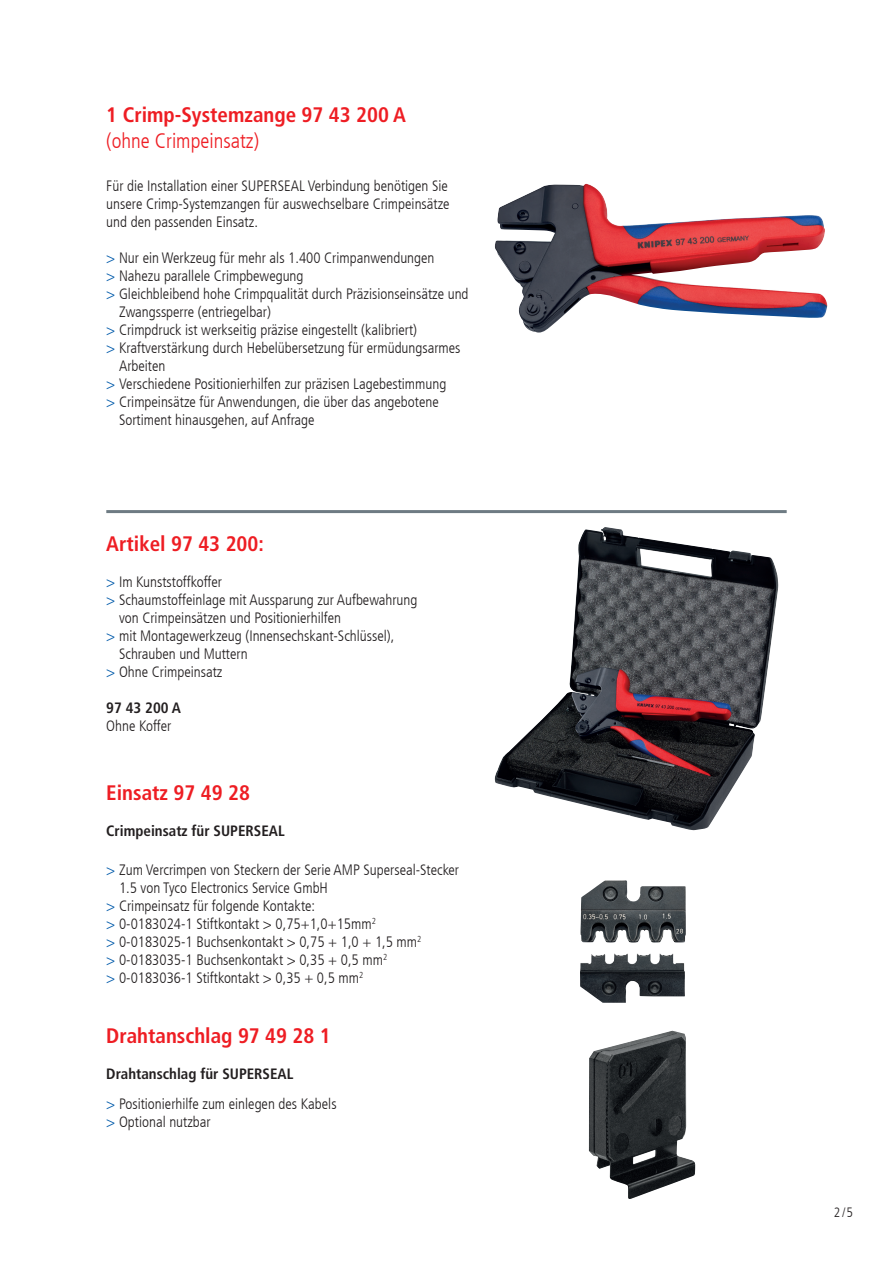
<style>
.page{position:relative;width:893px;height:1263px;background:#fff}
.page>*{position:absolute;margin:0;border:0;box-sizing:border-box;transform-origin:0 0}
.t1{font:700 condensed 21px "Frutiger LT Com";color:#ee1d23}
.t2{font:300 condensed 21px "Frutiger LT Com";color:#ee1d23}
.t3{font:300 condensed 15px/18px "Frutiger LT Com";color:#231f20;text-align:justify}
.t4{font:700 condensed 15px "Frutiger LT Com";color:#231f20}
.t5{font:300 condensed 13.5px "Frutiger LT Com";color:#231f20}
.s1{color:#015aaa}
</style>
<div class="page">
<hr style="left:106px;top:510px;width:681px;height:3px;background:#6e7b83">
<img style="left:581px;top:880px;width:105px;height:84px">
<img style="left:589px;top:1031px;width:106px;height:168px">
<img style="left:495px;top:527px;width:283px;height:303px">
<img style="left:494px;top:184px;width:333px;height:149px">
<h1 class="t1" style="left:106px;top:102px;width:301px">1 Crimp-Systemzange 97 43 200 A</h1>
<h1 class="t2" style="left:106px;top:128px;width:154px">(ohne Crimpeinsatz)</h1>
<p class="t3" style="left:106px;top:177px;width:345px">Für die Installation einer SUPERSEAL Verbindung benötigen Sie unsere Crimp-Systemzangen für auswechselbare Crimpeinsätze und den passenden Einsatz.</p>
<p class="t3" style="left:106px;top:249px;width:330px"><span class="s1">&gt;</span> Nur ein Werkzeug für mehr als 1.400 Crimpanwendungen</p>
<p class="t3" style="left:106px;top:267px;width:199px"><span class="s1">&gt;</span> Nahezu parallele Crimpbewegung</p>
<p class="t3" style="left:106px;top:285px;width:364px"><span class="s1">&gt;</span> Gleichbleibend hohe Crimpqualität durch Präzisionseinsätze und</p>
<p class="t3" style="left:119px;top:303px;width:153px">Zwangssperre (entriegelbar)</p>
<p class="t3" style="left:106px;top:321px;width:312px"><span class="s1">&gt;</span> Crimpdruck ist werkseitig präzise eingestellt (kalibriert)</p>
<p class="t3" style="left:106px;top:339px;width:356px"><span class="s1">&gt;</span> Kraftverstärkung durch Hebelübersetzung für ermüdungsarmes</p>
<p class="t3" style="left:119px;top:357px;width:48px">Arbeiten</p>
<p class="t3" style="left:106px;top:375px;width:342px"><span class="s1">&gt;</span> Verschiedene Positionierhilfen zur präzisen Lagebestimmung</p>
<p class="t3" style="left:106px;top:393px;width:334px"><span class="s1">&gt;</span> Crimpeinsätze für Anwendungen, die über das angebotene</p>
<p class="t3" style="left:119px;top:411px;width:197px">Sortiment hinausgehen, auf Anfrage</p>
<h1 class="t1" style="left:106px;top:531px;width:159px">Artikel 97 43 200:</h1>
<p class="t3" style="left:106px;top:573px;width:117px"><span class="s1">&gt;</span> Im Kunststoffkoffer</p>
<p class="t3" style="left:106px;top:591px;width:313px"><span class="s1">&gt;</span> Schaumstoffeinlage mit Aussparung zur Aufbewahrung</p>
<p class="t3" style="left:119px;top:609px;width:224px">von Crimpeinsätzen und Positionierhilfen</p>
<p class="t3" style="left:106px;top:627px;width:290px"><span class="s1">&gt;</span> mit Montagewerkzeug (Innensechskant-Schlüssel),</p>
<p class="t3" style="left:119px;top:645px;width:130px">Schrauben und Muttern</p>
<p class="t3" style="left:106px;top:663px;width:118px"><span class="s1">&gt;</span> Ohne Crimpeinsatz</p>
<p class="t4" style="left:106px;top:699px;width:76px">97 43 200 A</p>
<p class="t3" style="left:106px;top:717px;width:67px">Ohne Koffer</p>
<h1 class="t1" style="left:106px;top:780px;width:145px">Einsatz 97 49 28</h1>
<p class="t4" style="left:106px;top:822px;width:180px">Crimpeinsatz für SUPERSEAL</p>
<p class="t3" style="left:106px;top:861px;width:354px"><span class="s1">&gt;</span> Zum Vercrimpen von Steckern der Serie AMP Superseal-Stecker</p>
<p class="t3" style="left:119px;top:879px;width:210px">1.5 von Tyco Electronics Service GmbH</p>
<p class="t3" style="left:106px;top:897px;width:210px"><span class="s1">&gt;</span> Crimpeinsatz für folgende Kontakte:</p>
<p class="t3" style="left:106px;top:915px;width:271px"><span class="s1">&gt;</span> 0-0183024-1 Stiftkontakt &gt; 0,75+1,0+15mm<sup>2</sup></p>
<p class="t3" style="left:106px;top:933px;width:317px"><span class="s1">&gt;</span> 0-0183025-1 Buchsenkontakt &gt; 0,75 + 1,0 + 1,5 mm<sup>2</sup></p>
<p class="t3" style="left:106px;top:951px;width:282px"><span class="s1">&gt;</span> 0-0183035-1 Buchsenkontakt &gt; 0,35 + 0,5 mm<sup>2</sup></p>
<p class="t3" style="left:106px;top:969px;width:258px"><span class="s1">&gt;</span> 0-0183036-1 Stiftkontakt &gt; 0,35 + 0,5 mm<sup>2</sup></p>
<h1 class="t1" style="left:106px;top:1023px;width:226px">Drahtanschlag 97 49 28 1</h1>
<p class="t4" style="left:106px;top:1064px;width:189px">Drahtanschlag für SUPERSEAL</p>
<p class="t3" style="left:106px;top:1095px;width:232px"><span class="s1">&gt;</span> Positionierhilfe zum einlegen des Kabels <span class="s1">&gt;</span> Optional nutzbar</p>
<p class="t5" style="left:834px;top:1205px;width:21px">2/5</p>
</div>
